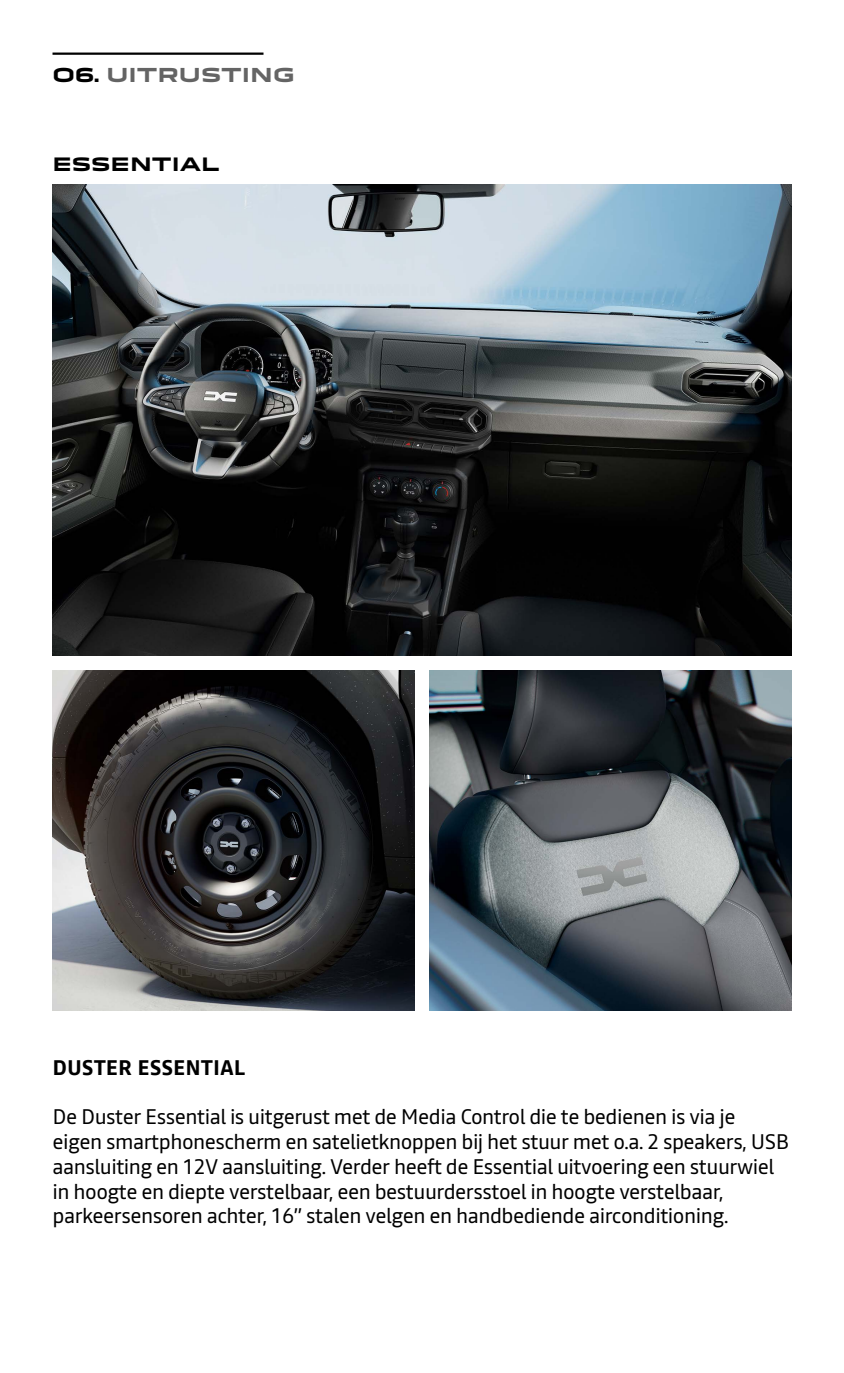
<style>
.page{position:relative;width:844px;height:1373px;background:#fff}
.page>*{position:absolute;margin:0;border:0;box-sizing:border-box;transform-origin:0 0}
.t1{font:21px/24.8px "Read";letter-spacing:-.025em;color:#000}
.t2{font:700 21px "Read";color:#000}
.t3{font:700 18.75px "Dacia Block Extended";color:#646464}
.t4{font:700 18px "Dacia Block Extended";color:#000}
.s1{color:#000}
</style>
<div class="page">
<img style="left:52px;top:670px;width:362px;height:340px">
<img style="left:429px;top:670px;width:362px;height:340px">
<img style="left:52px;top:184px;width:739px;height:471px">
<hr style="left:52px;top:52px;width:211px;height:3px;background:#000">
<p class="t3" style="left:52px;top:65px;width:244px"><span class="s1">O6.</span> UITRUSTING</p>
<p class="t4" style="left:52px;top:154px;width:169px">ESSENTIAL</p>
<p class="t2" style="left:52px;top:1052px;width:194px">DUSTER ESSENTIAL</p>
<p class="t1" style="left:52px;top:1103px;width:738px">De Duster Essential is uitgerust met de Media Control die te bedienen is via je eigen smartphonescherm en satelietknoppen bij het stuur met o.a. 2 speakers, USB aansluiting en 12V aansluiting. Verder heeft de Essential uitvoering een stuurwiel in hoogte en diepte verstelbaar, een bestuurdersstoel in hoogte verstelbaar, parkeersensoren achter, 16” stalen velgen en handbediende airconditioning.</p>
</div>
